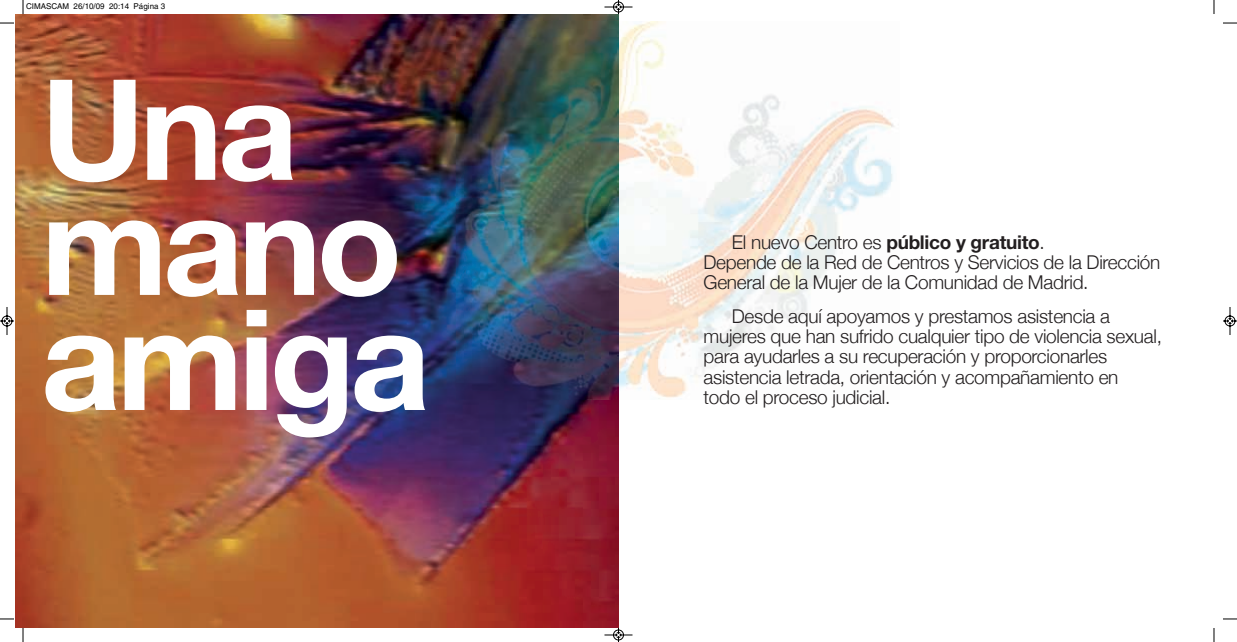
<style>
.page{position:relative;width:1237px;height:642px;background:#fff}
.page>*{position:absolute;margin:0;border:0;box-sizing:border-box;transform-origin:0 0}
.t1{font:700 140px/114.9px "Helvetica Neue";letter-spacing:-.035em;color:#fff}
.t2{font:300 19px/20px "Helvetica Neue";letter-spacing:-.015em;color:#231f20}
.t3{font:8px "Helvetica";color:#000}
.s1{font-weight:700}
</style>
<div class="page">
<img style="left:16px;top:14px;width:602px;height:613px">
<img style="left:457px;top:21px;width:438px;height:378px">
<svg style="left:23px;top:0;width:1px;height:14px"></svg>
<svg style="left:0;top:23px;width:14px;height:1px"></svg>
<svg style="left:1213px;top:0;width:1px;height:14px"></svg>
<svg style="left:1223px;top:23px;width:14px;height:1px"></svg>
<svg style="left:23px;top:627px;width:1px;height:14px"></svg>
<svg style="left:0;top:618px;width:14px;height:1px"></svg>
<svg style="left:1213px;top:628px;width:1px;height:13px"></svg>
<svg style="left:1223px;top:618px;width:14px;height:1px"></svg>
<svg style="left:604px;top:0;width:29px;height:15px"></svg>
<svg style="left:604px;top:627px;width:29px;height:14px"></svg>
<svg style="left:0;top:307px;width:14px;height:28px"></svg>
<svg style="left:1223px;top:307px;width:14px;height:28px"></svg>
<p class="t3" style="left:26px;top:3px;width:141px">CIMASCAM 26/10/09 20:14 Página 3</p>
<h1 class="t1" style="left:41px;top:85px;width:391px">Una mano amiga</h1>
<p class="t2" style="left:703px;top:232px;width:458px;text-indent:28px">El nuevo Centro es <span class="s1">público y gratuito</span>.<br>Depende de la Red de Centros y Servicios de la Dirección<br>General de la Mujer de la Comunidad de Madrid.</p>
<p class="t2" style="left:703px;top:306px;width:460px;text-indent:28px">Desde aquí apoyamos y prestamos asistencia a mujeres que han sufrido cualquier tipo de violencia sexual, para ayudarles a su recuperación y proporcionarles asistencia letrada, orientación y acompañamiento en<br>todo el proceso judicial.</p>
</div>
